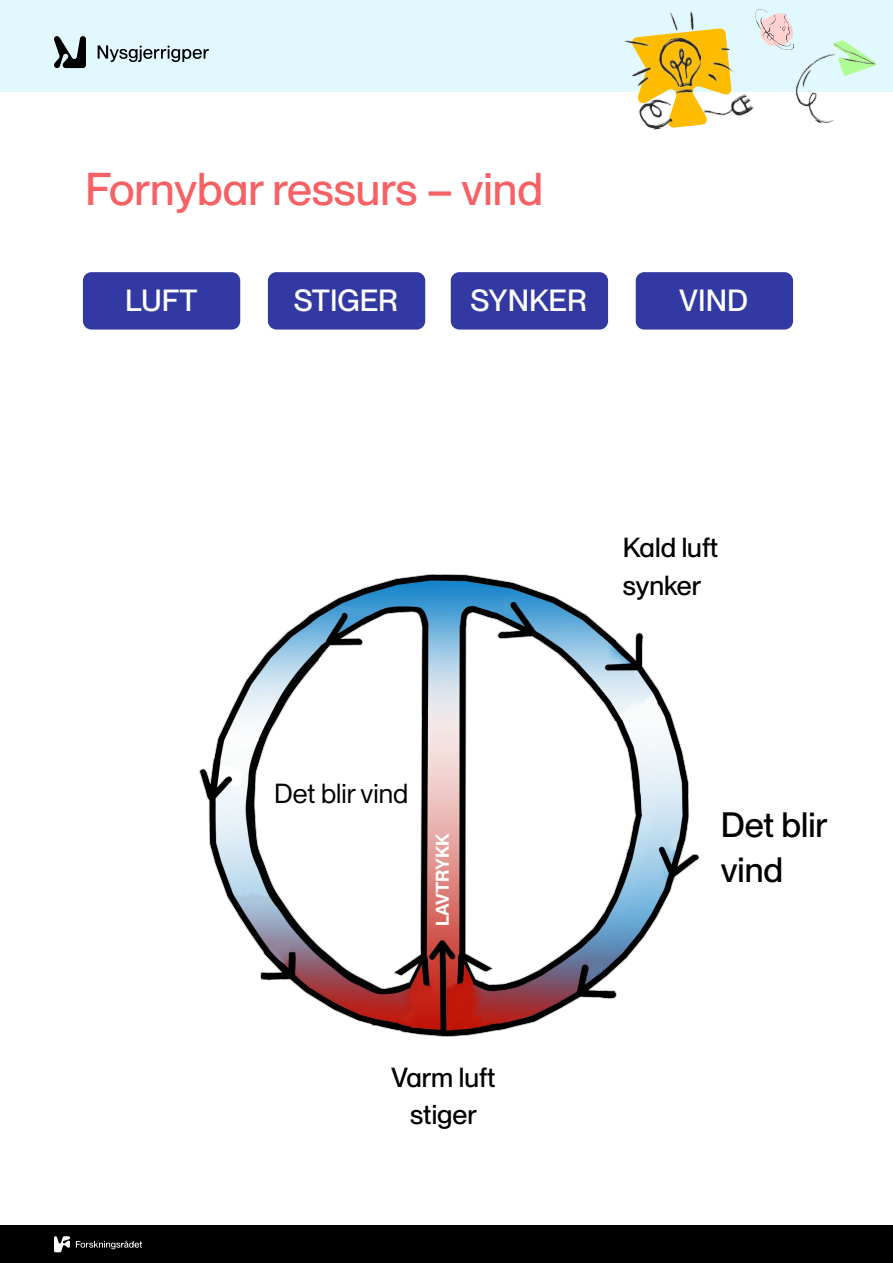
<style>
.page{position:relative;width:893px;height:1263px;background:#fff}
.page>*{position:absolute;margin:0;border:0;box-sizing:border-box;transform-origin:0 0}
.Tittel{font:500 45px "PP Neue Montreal";color:#f66166}
.t1{font:500 34.5px/45px "PP Neue Montreal";color:#000}
.Brødtekst{font:500 30px "PP Neue Montreal";color:#fff}
.Brødtekst-2{font:500 27px/37.5px "PP Neue Montreal";color:#000;text-align:center}
.Brødtekst-3{font:27px "PP Neue Montreal";color:#000}
.Brødtekst-4{font:600 18px "PP Neue Montreal";color:#fff}
</style>
<div class="page">
<div style="left:0;top:0;width:893px;height:91px;background:#e0f8fe"></div>
<img style="left:622px;top:11px;width:133px;height:119px">
<img style="left:756px;top:10px;width:37px;height:40px">
<img style="left:786px;top:37px;width:90px;height:87px">
<div style="left:0;top:1225px;width:893px;height:38px;background:#000"></div>
<svg style="left:54px;top:1236px;width:16px;height:16px"></svg>
<svg style="left:76px;top:1241px;width:66px;height:8px"></svg>
<svg style="left:98px;top:45px;width:111px;height:17px"></svg>
<svg style="left:54px;top:36px;width:32px;height:32px"></svg>
<div style="left:83px;top:272px;width:157px;height:58px;background:#3339a2;border-radius:9px"></div>
<div style="left:268px;top:272px;width:157px;height:58px;background:#3339a2;border-radius:9px"></div>
<div style="left:451px;top:272px;width:157px;height:58px;background:#3339a2;border-radius:9px"></div>
<div style="left:636px;top:272px;width:157px;height:58px;background:#3339a2;border-radius:9px"></div>
<img style="left:199px;top:575px;width:501px;height:461px">
<h1 class="Tittel" style="left:85px;top:162px;width:459px">Fornybar ressurs – vind</h1>
<p class="Brødtekst" style="left:125px;top:282px;width:74px">LUFT</p>
<p class="Brødtekst" style="left:294px;top:282px;width:106px">STIGER</p>
<p class="Brødtekst" style="left:471px;top:282px;width:118px">SYNKER</p>
<p class="Brødtekst" style="left:679px;top:282px;width:70px">VIND</p>
<p class="Brødtekst-3" style="left:274px;top:778px;width:135px">Det blir vind</p>
<p class="Brødtekst-4" style="left:432px;top:926px;width:94px;rotate:-90deg">LAVTRYKK</p>
<p class="Brødtekst-2" style="left:391px;top:1059px;width:106px">Varm luft stiger</p>
<p class="Brødtekst-2" style="left:623px;top:529px;width:97px;text-align:left">Kald luft synker</p>
<p class="t1" style="left:721px;top:802px;width:108px">Det blir vind</p>
</div>
